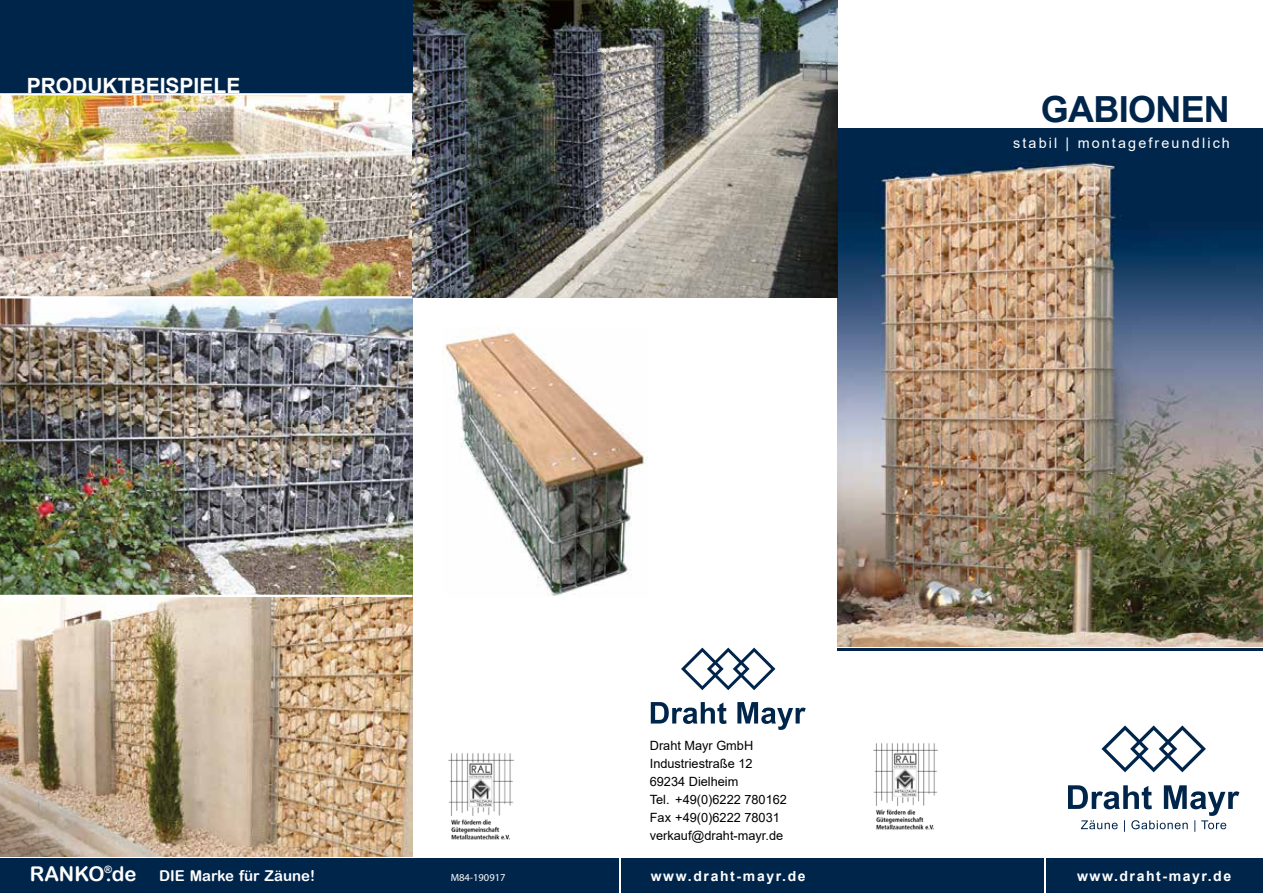
<style>
.page{position:relative;width:1263px;height:893px;background:#fff}
.page>*{position:absolute;margin:0;border:0;box-sizing:border-box;transform-origin:0 0}
.t1{font:700 36px "Arial";letter-spacing:-.02em;color:#00254b}
.t2{font:700 21px "Arial";color:#fff}
.t3{font:15px "Arial Rounded MT Bold";color:#fff}
.t4{font:14.4px "Arial";letter-spacing:.15em;color:#fff}
.t5{font:700 14.1px "Arial";letter-spacing:.11em;color:#fff}
.t6{font:700 13.95px "Arial";letter-spacing:.12em;color:#fff}
.t7{font:12.75px/18px "Arial";color:#000}
.t8{font:10.5px "Myriad Pro";color:#fff}
.s1{font-size:20.25px}
</style>
<div class="page">
<img style="left:838px;top:129px;width:425px;height:517px">
<div style="left:1046px;top:859px;width:217px;height:34px;background:#00254b"></div>
<img style="left:0;top:95px;width:412px;height:762px">
<hr style="left:0;top:595px;width:412px;height:2px;background:#fff">
<hr style="left:0;top:296px;width:412px;height:2px;background:#fff">
<img style="left:442px;top:329px;width:206px;height:267px">
<hr style="left:838px;top:648px;width:425px;height:3px;background:#00254b">
<div style="left:838px;top:859px;width:206px;height:34px;background:#00254b"></div>
<div style="left:621px;top:859px;width:217px;height:34px;background:#00254b"></div>
<div style="left:0;top:859px;width:619px;height:34px;background:#00254b"></div>
<img style="left:412px;top:0;width:426px;height:298px">
<div style="left:0;top:0;width:412px;height:94px;background:#00254b"></div>
<hr style="left:0;top:93px;width:412px;height:2px;background:#fff">
<svg style="left:651px;top:702px;width:75px;height:22px"></svg>
<svg style="left:737px;top:702px;width:69px;height:28px"></svg>
<svg style="left:681px;top:648px;width:94px;height:42px"></svg>
<img style="left:448px;top:753px;width:66px;height:87px">
<img style="left:873px;top:743px;width:65px;height:87px">
<svg style="left:1101px;top:725px;width:105px;height:47px"></svg>
<svg style="left:1068px;top:785px;width:171px;height:47px"></svg>
<h2 class="t2" style="left:27px;top:70px;width:215px">PRODUKTBEISPIELE</h2>
<h1 class="t1" style="left:1041px;top:84px;width:190px">GABIONEN</h1>
<p class="t4" style="left:1013px;top:133px;width:218px">stabil | montagefreundlich</p>
<p class="t3" style="left:30px;top:867px;width:287px"><span class="s1">RANKO</span><sup>®</sup><span class="s1">.de</span> DIE Marke für Zäune!</p>
<p class="t7" style="left:650px;top:737px;width:139px">Draht Mayr GmbH<br>Industriestraße 12<br>69234 Dielheim<br>Tel. +49(0)6222 780162<br>Fax +49(0)6222 78031 verkauf@draht-mayr.de</p>
<p class="t8" style="left:451px;top:871px;width:56px">M84-190917</p>
<p class="t6" style="left:651px;top:866px;width:156px">www.draht-mayr.de</p>
<p class="t5" style="left:1077px;top:866px;width:156px">www.draht-mayr.de</p>
</div>
